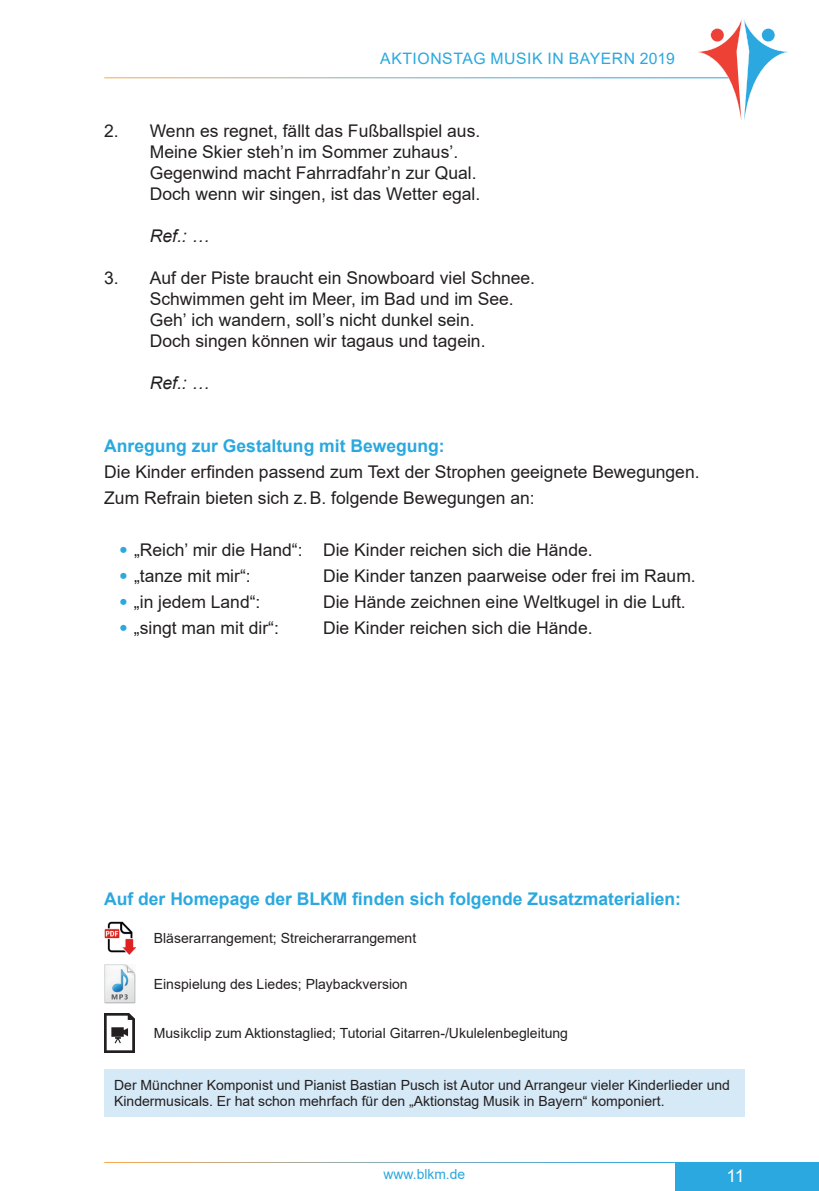
<style>
.page{position:relative;width:819px;height:1191px;background:#fff}
.page>*{position:absolute;margin:0;border:0;box-sizing:border-box;transform-origin:0 0}
.t1{font:17.5px/21px "Arial";color:#231f20}
.t2{font:700 17.5px "Arial";color:#2aa8df}
.t3{font:italic 17.5px "Arial";color:#231f20}
.t4{font:17.5px "Arial";color:#fff}
.t5{font:15.75px "Arial";letter-spacing:.035em;color:#2aa8df}
.t6{font:14px/16.8px "Arial";color:#231f20}
.t7{font:13.83px "Arial";color:#2aa8df}
.s1{font-family:"Frutiger LT Std";font-weight:300;color:#2aa8df}
</style>
<div class="page">
<div style="left:675px;top:1162px;width:144px;height:29px;background:#2aa8df"></div>
<svg style="left:695px;top:19px;width:93px;height:101px"></svg>
<hr style="left:104px;top:1162px;width:640px;height:1px;background:#fff">
<img style="left:104px;top:921px;width:31px;height:33px">
<img style="left:104px;top:964px;width:31px;height:39px">
<img style="left:104px;top:1013px;width:31px;height:39px">
<div style="left:104px;top:1069px;width:640px;height:47px;background:#d6e9f7"></div>
<p class="t5" style="left:380px;top:47px;width:296px">AKTIONSTAG MUSIK IN BAYERN 2019</p>
<p class="t1" style="left:150px;top:120px;width:332px;text-indent:-45px">2. Wenn es regnet, fällt das Fußballspiel aus.<br>Meine Skier stehʼn im Sommer zuhausʼ.<br>Gegenwind macht Fahrradfahrʼn zur Qual.<br>Doch wenn wir singen, ist das Wetter egal.</p>
<p class="t3" style="left:150px;top:224px;width:61px">Ref.: …</p>
<p class="t1" style="left:150px;top:267px;width:387px;text-indent:-45px">3. Auf der Piste braucht ein Snowboard viel Schnee.<br>Schwimmen geht im Meer, im Bad und im See.<br>Gehʼ ich wandern, sollʼs nicht dunkel sein.<br>Doch singen können wir tagaus und tagein.</p>
<p class="t3" style="left:150px;top:371px;width:61px">Ref.: …</p>
<p class="t2" style="left:104px;top:433px;width:342px">Anregung zur Gestaltung mit Bewegung:</p>
<p class="t1" style="left:104px;top:458px;width:597px;line-height:25.9px">Die Kinder erfinden passend zum Text der Strophen geeignete Bewegungen.<br>Zum Refrain bieten sich z.B. folgende Bewegungen an:</p>
<p class="t1" style="left:119px;top:539px;width:475px"><span class="s1">•</span> „Reich’ mir die Hand“: Die Kinder reichen sich die Hände.</p>
<p class="t1" style="left:119px;top:565px;width:133px"><span class="s1">•</span> „tanze mit mir“:</p>
<p class="t1" style="left:323px;top:565px;width:374px">Die Kinder tanzen paarweise oder frei im Raum.</p>
<p class="t1" style="left:119px;top:591px;width:143px"><span class="s1">•</span> „in jedem Land“:</p>
<p class="t1" style="left:323px;top:591px;width:364px">Die Hände zeichnen eine Weltkugel in die Luft.</p>
<p class="t1" style="left:119px;top:617px;width:161px"><span class="s1">•</span> „singt man mit dir“:</p>
<p class="t1" style="left:323px;top:617px;width:271px">Die Kinder reichen sich die Hände.</p>
<p class="t2" style="left:104px;top:886px;width:578px">Auf der Homepage der BLKM finden sich folgende Zusatzmaterialien:</p>
<p class="t6" style="left:154px;top:929px;width:264px">Bläserarrangement; Streicherarrangement</p>
<p class="t6" style="left:154px;top:975px;width:255px">Einspielung des Liedes; Playbackversion</p>
<p class="t6" style="left:154px;top:1024px;width:415px">Musikclip zum Aktionstaglied; Tutorial Gitarren-/Ukulelenbegleitung</p>
<p class="t6" style="left:114px;top:1076px;width:617px">Der Münchner Komponist und Pianist Bastian Pusch ist Autor und Arrangeur vieler Kinderlieder und<br>Kindermusicals. Er hat schon mehrfach für den „Aktionstag Musik in Bayern“ komponiert.</p>
<p class="t7" style="left:383px;top:1165px;width:83px">www.blkm.de</p>
<p class="t4" style="left:726px;top:1163px;width:20px">11</p>
</div>
